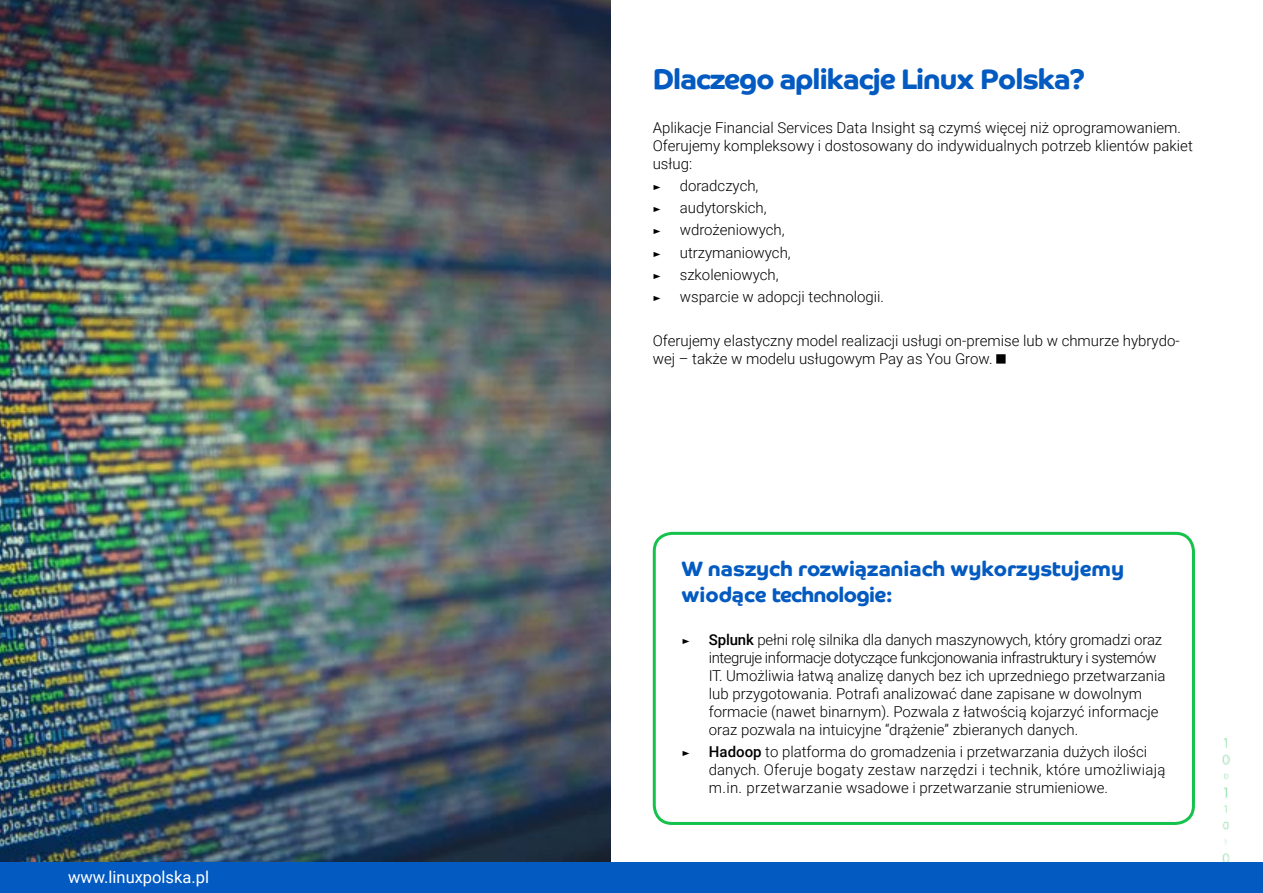
<style>
.page{position:relative;width:1263px;height:893px;background:#fff}
.page>*{position:absolute;margin:0;border:0;box-sizing:border-box;transform-origin:0 0}
.t1{font:700 28.5px "Co Headline Corp";letter-spacing:-.03em;color:#035ac1}
.t2{font:700 21px/25.2px "Co Headline Corp";color:#035ac1}
.t3{font:16.5px "Roboto";color:#fff}
.t4{font:300 15px/18px "Roboto";color:#000}
.s1{font-weight:500}
</style>
<div class="page">
<img style="left:1222px;top:738px;width:7px;height:124px">
<div style="left:997px;top:355px;width:8px;height:8px;background:#000"></div>
<div style="left:996px;top:354px;width:9px;height:10px;border:2px solid #000"></div>
<img style="left:0;top:0;width:610px;height:862px">
<div style="left:0;top:862px;width:1263px;height:31px;background:#035ac1"></div>
<div style="left:653px;top:532px;width:542px;height:293px;border:3px solid #15c24c;border-radius:18px"></div>
<p class="t3" style="left:68px;top:865px;width:143px">www.linuxpolska.pl</p>
<h1 class="t1" style="left:653px;top:62px;width:434px">Dlaczego aplikacje Linux Polska?</h1>
<p class="t4" style="left:653px;top:118px;width:542px">Aplikacje Financial Services Data Insight są czymś więcej niż oprogramowaniem.<br>Oferujemy kompleksowy i dostosowany do indywidualnych potrzeb klientów pakiet usług:</p>
<p class="t4" style="left:653px;top:174px;width:233px;line-height:22.2px">► doradczych,<br>► audytorskich,<br>► wdrożeniowych,<br>► utrzymaniowych,<br>► szkoleniowych,<br>► wsparcie w adopcji technologii.</p>
<p class="t4" style="left:653px;top:331px;width:528px">Oferujemy elastyczny model realizacji usługi on-premise lub w chmurze hybrydo&shy;wej – także w modelu usługowym Pay as You Grow.</p>
<h2 class="t2" style="left:682px;top:557px;width:444px">W naszych rozwiązaniach wykorzystujemy wiodące technologie:</h2>
<p class="t4" style="left:709px;top:630px;width:458px;text-indent:-27px">► <span class="s1">Splunk</span> pełni rolę silnika dla danych maszynowych, który gromadzi oraz integruje informacje dotyczące funkcjonowania infrastruktury i systemów IT. Umożliwia łatwą analizę danych bez ich uprzedniego przetwarzania lub przygotowania. Potrafi analizować dane zapisane w dowolnym formacie (nawet binarnym). Pozwala z łatwością kojarzyć informacje oraz pozwala na intuicyjne “drążenie” zbieranych danych.</p>
<p class="t4" style="left:709px;top:742px;width:458px;text-indent:-27px">► <span class="s1">Hadoop</span> to platforma do gromadzenia i przetwarzania dużych ilości danych. Oferuje bogaty zestaw narzędzi i technik, które umożliwiają m.in. przetwarzanie wsadowe i przetwarzanie strumieniowe.</p>
</div>
